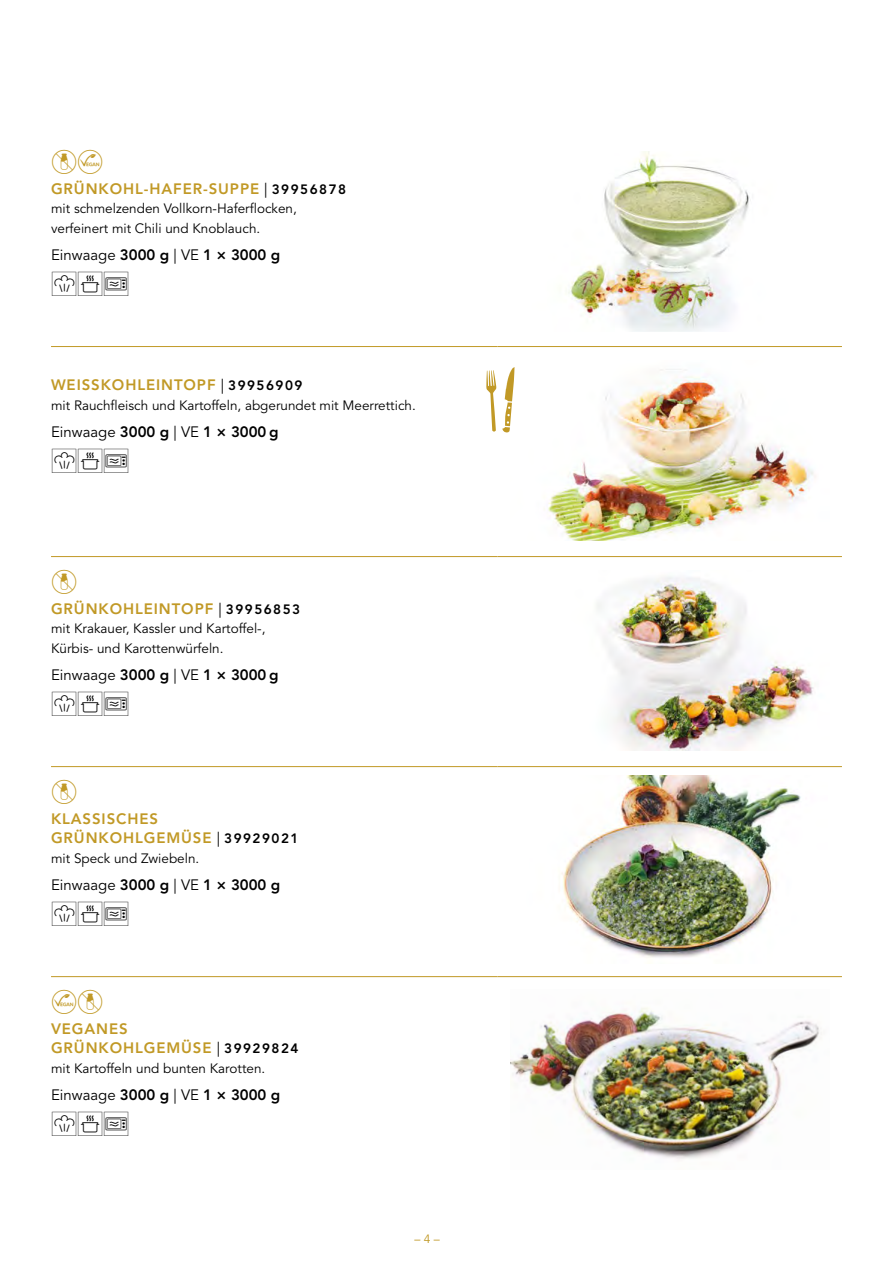
<style>
.page{position:relative;width:893px;height:1263px;background:#fff}
.page>*{position:absolute;margin:0;border:0;box-sizing:border-box;transform-origin:0 0}
.t1{font:33px "Sander Icons 2023";color:#000}
.t2{font:33px "Sander Icons 2023";color:#c19926}
.t3{font:800 15px/19.5px "Avenir LT Std";letter-spacing:.06em;color:#c19926}
.t4{font:800 15px "Avenir LT Std";color:#000}
.t5{font:13.5px/19.5px "Avenir LT Std";color:#000}
.t6{font:12px "Avenir LT Std";color:#c19926}
.s1{font-weight:400;color:#000}
.s2{font-size:13.5px;color:#000}
.s3{font-weight:400}
</style>
<div class="page">
<hr style="left:51px;top:346px;width:446px;height:1px;background:#c19926">
<hr style="left:497px;top:346px;width:345px;height:1px;background:#c19926">
<hr style="left:51px;top:556px;width:446px;height:1px;background:#c19926">
<hr style="left:51px;top:766px;width:446px;height:1px;background:#c19926">
<hr style="left:497px;top:556px;width:345px;height:1px;background:#c19926">
<hr style="left:497px;top:766px;width:345px;height:1px;background:#c19926">
<hr style="left:51px;top:976px;width:446px;height:1px;background:#c19926">
<hr style="left:497px;top:976px;width:345px;height:1px;background:#c19926">
<img style="left:568px;top:152px;width:181px;height:180px">
<img style="left:514px;top:367px;width:302px;height:174px">
<img style="left:597px;top:576px;width:217px;height:175px">
<img style="left:510px;top:1007px;width:312px;height:152px">
<img style="left:561px;top:776px;width:240px;height:182px">
<svg style="left:486px;top:370px;width:10px;height:62px"></svg>
<svg style="left:502px;top:367px;width:12px;height:66px"></svg>
<h1 class="t2" style="left:51px;top:148px;width:54px">45</h1>
<p class="t3" style="left:51px;top:179px;width:297px">GRÜNKOHL-HAFER-SUPPE <span class="s1">|</span> <span class="s2">39956878</span></p>
<p class="t5" style="left:51px;top:199px;width:247px">mit schmelzenden Vollkorn-Haferflocken, verfeinert mit Chili und Knoblauch.</p>
<p class="t4" style="left:51px;top:245px;width:231px"><span class="s3">Einwaage</span> 3000 g <span class="s3">| VE</span> 1 × 3000 g</p>
<h1 class="t1" style="left:51px;top:270px;width:80px">BEK</h1>
<p class="t3" style="left:51px;top:375px;width:253px">WEISSKOHLEINTOPF <span class="s1">|</span> <span class="s2">39956909</span></p>
<p class="t5" style="left:51px;top:396px;width:366px">mit Rauchfleisch und Kartoffeln, abgerundet mit Meerrettich.</p>
<p class="t4" style="left:51px;top:423px;width:229px"><span class="s3">Einwaage</span> 3000 g <span class="s3">| VE</span> 1 × 3000 g</p>
<h1 class="t1" style="left:51px;top:447px;width:80px">BEK</h1>
<h1 class="t2" style="left:51px;top:568px;width:28px">4</h1>
<p class="t3" style="left:51px;top:599px;width:251px">GRÜNKOHLEINTOPF <span class="s1">|</span> <span class="s2">39956853</span></p>
<p class="t5" style="left:51px;top:619px;width:216px">mit Krakauer, Kassler und Kartoffel-,<br>Kürbis- und Karottenwürfeln.</p>
<p class="t4" style="left:51px;top:665px;width:229px"><span class="s3">Einwaage</span> 3000 g <span class="s3">| VE</span> 1 × 3000 g</p>
<h1 class="t1" style="left:51px;top:690px;width:80px">BEK</h1>
<h1 class="t2" style="left:51px;top:778px;width:28px">4</h1>
<p class="t3" style="left:51px;top:809px;width:249px">KLASSISCHES<br>GRÜNKOHLGEMÜSE <span class="s1">|</span> <span class="s2">39929021</span></p>
<p class="t5" style="left:51px;top:848px;width:150px">mit Speck und Zwiebeln.</p>
<p class="t4" style="left:51px;top:875px;width:231px"><span class="s3">Einwaage</span> 3000 g <span class="s3">| VE</span> 1 × 3000 g</p>
<h1 class="t1" style="left:51px;top:900px;width:80px">BEK</h1>
<h1 class="t2" style="left:51px;top:988px;width:54px">54</h1>
<p class="t3" style="left:51px;top:1019px;width:249px">VEGANES<br>GRÜNKOHLGEMÜSE <span class="s1">|</span> <span class="s2">39929824</span></p>
<p class="t5" style="left:51px;top:1058px;width:216px">mit Kartoffeln und bunten Karotten.</p>
<p class="t4" style="left:51px;top:1085px;width:231px"><span class="s3">Einwaage</span> 3000 g <span class="s3">| VE</span> 1 × 3000 g</p>
<h1 class="t1" style="left:51px;top:1110px;width:80px">BEK</h1>
<p class="t6" style="left:415px;top:1232px;width:27px">– 4 –</p>
</div>
